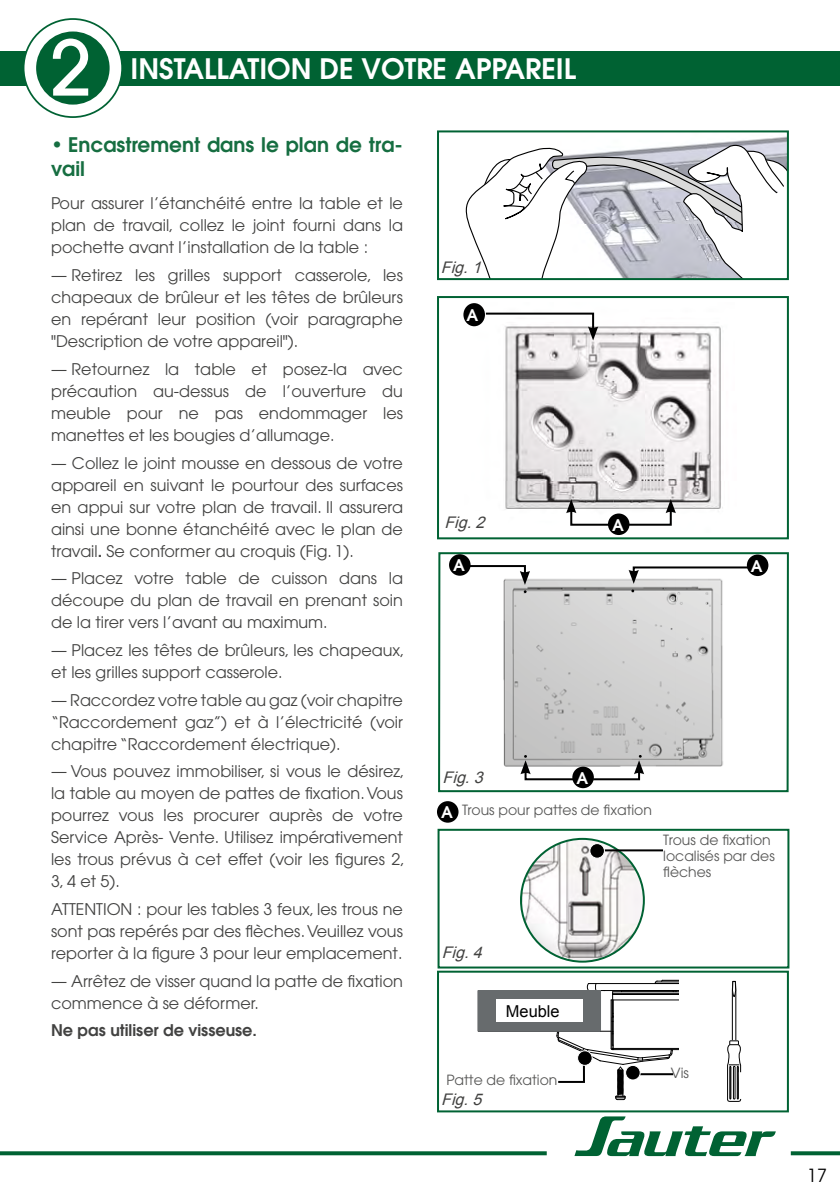
<style>
.page{position:relative;width:840px;height:1191px;background:#fff}
.page>*{position:absolute;margin:0;border:0;box-sizing:border-box;transform-origin:0 0}
.t1{font:500 75.6px "Avant Garde";color:#fff}
.t2{font:600 28px "Avant Garde";color:#fff}
.t3{font:600 20px/24px "Avant Garde";color:#166e41}
.t4{font:18px "Avant Garde";color:#000}
.t5{font:16.4px "Arial";color:#000}
.t6{font:16px/22px "Avant Garde";color:#424241;text-align:justify}
.t7{font:italic 16px "Arial";color:#424241}
.t8{font:600 16px "Avant Garde";color:#424241}
.t9{font:600 16px "Avant Garde";color:#fff}
.t10{font:14px/16px "Avant Garde";color:#575756}
.s1{font-weight:600}
.s2{font-weight:600;font-size:16px;color:#fff}
</style>
<div class="page">
<div style="left:0;top:51px;width:839px;height:34px;background:#006233"></div>
<svg style="left:1px;top:1151px;width:545px;height:4px;background:#136d42"></svg>
<svg style="left:574px;top:1116px;width:201px;height:40px"></svg>
<svg style="left:790px;top:1151px;width:49px;height:4px"></svg>
<div style="left:24px;top:19px;width:98px;height:98px;background:#fff;border-radius:50%"></div>
<div style="left:23px;top:18px;width:100px;height:100px;border:2px solid #006233;border-radius:50%"></div>
<div style="left:36px;top:31px;width:73px;height:74px;background:#006233;border-radius:50%"></div>
<div style="left:478px;top:990px;width:122px;height:41px;background:#676b6d"></div>
<svg style="left:727px;top:980px;width:14px;height:122px"></svg>
<div style="left:736px;top:1066px;width:2px;height:33px;border:1px solid #000"></div>
<div style="left:729px;top:1066px;width:1px;height:33px;border:1px solid #000"></div>
<div style="left:732px;top:1066px;width:3px;height:33px;border:1px solid #000"></div>
<div style="left:495px;top:999px;width:87px;height:23px;background:#fff"></div>
<div style="left:437px;top:970px;width:351px;height:142px;border:2px solid #006233"></div>
<svg style="left:738px;top:1072px;width:3px;height:27px"></svg>
<svg style="left:556px;top:980px;width:123px;height:120px"></svg>
<hr style="left:636px;top:1073px;width:36px;height:2px;background:#000">
<div style="left:625px;top:1065px;width:14px;height:15px;background:#000;border-radius:50%"></div>
<div style="left:624px;top:1065px;width:16px;height:15px;border:1px solid #fff;border-radius:50%"></div>
<svg style="left:577px;top:1050px;width:15px;height:15px"></svg>
<div style="left:576px;top:1050px;width:16px;height:15px;border:1px solid #fff;border-radius:50%"></div>
<img style="left:464px;top:303px;width:259px;height:230px">
<div style="left:437px;top:296px;width:351px;height:243px;border:2px solid #006233"></div>
<div style="left:444px;top:511px;width:64px;height:21px;background:#fff"></div>
<svg style="left:483px;top:312px;width:115px;height:28px"></svg>
<div style="left:463px;top:303px;width:21px;height:23px;background:#000;border-radius:50%"></div>
<svg style="left:566px;top:499px;width:49px;height:28px"></svg>
<svg style="left:626px;top:499px;width:49px;height:28px"></svg>
<div style="left:607px;top:513px;width:22px;height:22px;background:#000;border-radius:50%"></div>
<img style="left:463px;top:555px;width:303px;height:234px">
<div style="left:438px;top:552px;width:350px;height:240px;border:2px solid #006233"></div>
<div style="left:436px;top:801px;width:22px;height:21px;background:#000;border-radius:50%"></div>
<svg style="left:520px;top:755px;width:59px;height:26px"></svg>
<svg style="left:590px;top:755px;width:53px;height:26px"></svg>
<svg style="left:466px;top:564px;width:63px;height:29px"></svg>
<svg style="left:628px;top:565px;width:122px;height:27px"></svg>
<div style="left:449px;top:554px;width:21px;height:22px;background:#000;border-radius:50%"></div>
<div style="left:572px;top:766px;width:21px;height:22px;background:#000;border-radius:50%"></div>
<div style="left:746px;top:554px;width:22px;height:22px;background:#000;border-radius:50%"></div>
<svg style="left:465px;top:136px;width:320px;height:141px"></svg>
<div style="left:437px;top:130px;width:351px;height:150px;border:2px solid #006233"></div>
<div style="left:437px;top:828px;width:352px;height:140px;border:2px solid #006233"></div>
<img style="left:520px;top:839px;width:123px;height:122px;border-radius:61px">
<div style="left:519px;top:838px;width:125px;height:124px;border:2px solid #006233;border-radius:50%"></div>
<hr style="left:601px;top:849px;width:81px;height:2px;background:#000">
<div style="left:589px;top:843px;width:15px;height:15px;background:#000;border-radius:50%"></div>
<div style="left:589px;top:843px;width:15px;height:15px;border:1px solid #fff;border-radius:50%"></div>
<div style="left:663px;top:834px;width:117px;height:46px;background:#fff"></div>
<h1 class="t1" style="left:50px;top:21px;width:44px">2</h1>
<h2 class="t2" style="left:130px;top:51px;width:447px">INSTALLATION DE VOTRE APPAREIL</h2>
<p class="t3" style="left:51px;top:132px;width:353px">• Encastrement dans le plan de tra&shy;vail</p>
<p class="t6" style="left:51px;top:193px;width:353px">Pour assurer l’étanchéité entre la table et le plan de travail, collez le joint fourni dans la pochette avant l’installation de la table :</p>
<p class="t6" style="left:51px;top:264px;width:353px">— Retirez les grilles support casserole, les chapeaux de brûleur et les têtes de brûleurs en repérant leur position (voir paragraphe "Description de votre appareil").</p>
<p class="t6" style="left:51px;top:358px;width:353px">— Retournez la table et posez-la avec précaution au-dessus de l’ouverture du meuble pour ne pas endommager les manettes et les bougies d’allumage.</p>
<p class="t6" style="left:51px;top:452px;width:353px">— Collez le joint mousse en dessous de votre appareil en suivant le pourtour des surfaces en appui sur votre plan de travail. Il assurera ainsi une bonne étanchéité avec le plan de travail<span class="s1">.</span> Se conformer au croquis (Fig. 1).</p>
<p class="t6" style="left:51px;top:567px;width:353px">— Placez votre table de cuisson dans la découpe du plan de travail en prenant soin de la tirer vers l’avant au maximum.</p>
<p class="t6" style="left:51px;top:639px;width:355px">— Placez les têtes de brûleurs, les chapeaux, et les grilles support casserole.</p>
<p class="t6" style="left:51px;top:689px;width:353px">— Raccordez votre table au gaz (voir chapitre “Raccordement gaz”) et à l’électricité (voir chapitre “Raccordement électrique).</p>
<p class="t6" style="left:51px;top:760px;width:355px">— Vous pouvez immobiliser, si vous le désirez, la table au moyen de pattes de fixation. Vous pourrez vous les procurer auprès de votre Service Après- Vente. Utilisez impérativement les trous prévus à cet effet (voir les figures 2, 3, 4 et 5).</p>
<p class="t6" style="left:51px;top:898px;width:353px">ATTENTION : pour les tables 3 feux, les trous ne sont pas repérés par des flèches. Veuillez vous reporter à la figure 3 pour leur emplacement.</p>
<p class="t6" style="left:51px;top:970px;width:353px">— Arrêtez de visser quand la patte de fixation commence à se déformer.</p>
<p class="t8" style="left:51px;top:1020px;width:207px">Ne pas utiliser de visseuse.</p>
<p class="t7" style="left:440px;top:257px;width:47px">Fig.1</p>
<p class="t9" style="left:466px;top:305px;width:13px">A</p>
<p class="t7" style="left:444px;top:511px;width:47px">Fig.2</p>
<p class="t9" style="left:453px;top:555px;width:13px">A</p>
<p class="t9" style="left:611px;top:514px;width:13px">A</p>
<p class="t9" style="left:750px;top:555px;width:13px">A</p>
<p class="t7" style="left:442px;top:766px;width:47px">Fig.3</p>
<p class="t10" style="left:441px;top:802px;width:212px"><span class="s2">A</span> Trous pour pattes de fixation</p>
<p class="t9" style="left:576px;top:767px;width:13px">A</p>
<p class="t10" style="left:663px;top:832px;width:113px">Trous de fixation localisés par des flèches</p>
<p class="t7" style="left:441px;top:942px;width:47px">Fig.4</p>
<p class="t5" style="left:505px;top:1000px;width:55px">Meuble</p>
<p class="t10" style="left:446px;top:1072px;width:112px">Patte de fixation</p>
<p class="t7" style="left:441px;top:1088px;width:47px">Fig.5</p>
<p class="t10" style="left:670px;top:1065px;width:19px">Vis</p>
<p class="t4" style="left:806px;top:1165px;width:21px">17</p>
</div>
